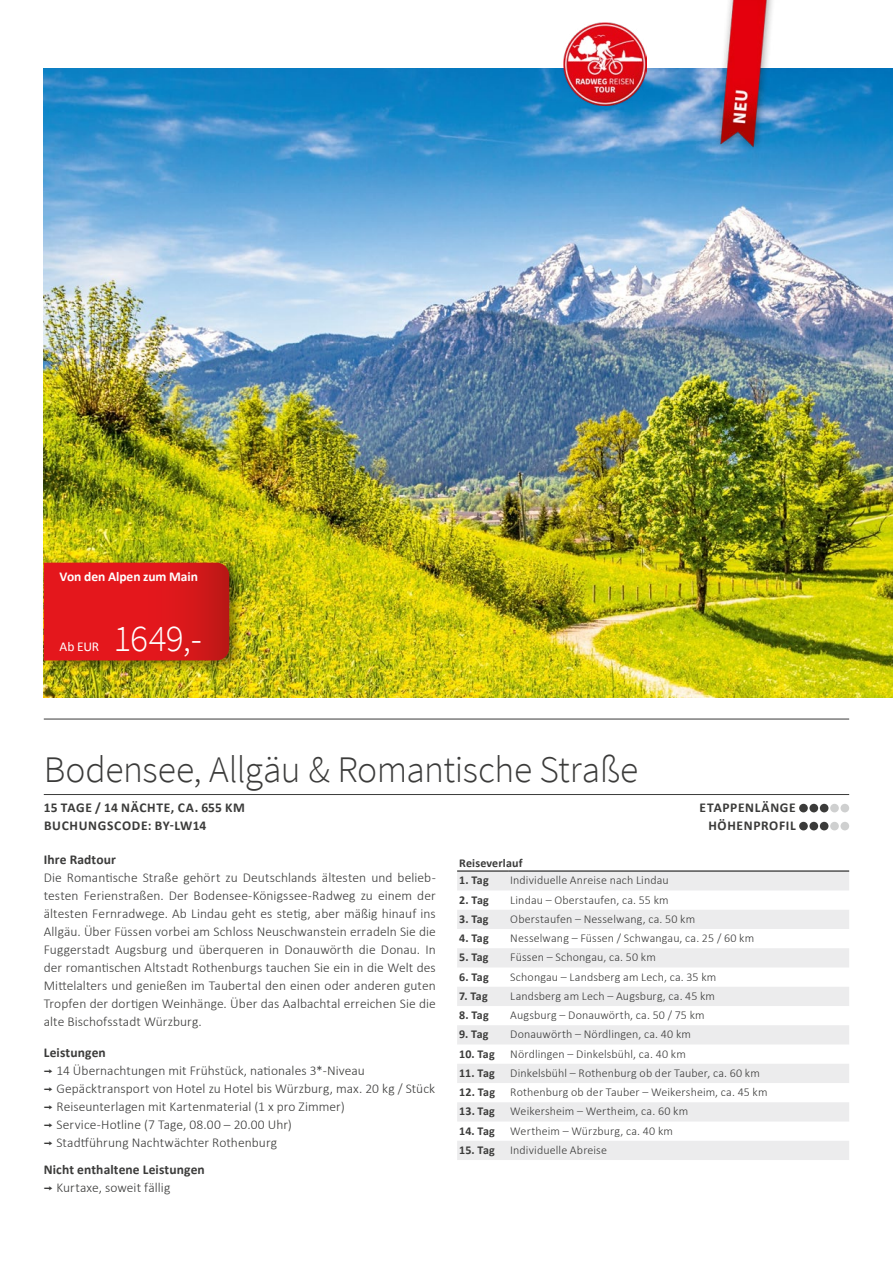
<style>
.page{position:relative;width:893px;height:1263px;background:#fff}
.page>*{position:absolute;margin:0;border:0;box-sizing:border-box;transform-origin:0 0}
.t1{font:300 37.5px "Source Sans Pro";letter-spacing:-.01em;color:#3b3b3a}
.t2{font:300 37.5px "Source Sans Pro";color:#fff}
.t3{font:300 13.5px/18px "Calibri";letter-spacing:.005em;color:#3b3b3a;text-align:justify}
.t4{font:700 13.5px/18px "Calibri";letter-spacing:.05em;color:#3b3b3a}
.t5{font:700 13.5px/18px "Calibri";letter-spacing:.01em;color:#3b3b3a}
.t6{font:700 13.5px "Calibri";letter-spacing:-.005em;color:#fff}
.t7{font:13.5px "Calibri";color:#fff}
.t8{font:300 12px "Calibri";letter-spacing:.01em;color:#3b3b3a}
.t9{font:700 12px "Calibri";letter-spacing:.01em;color:#3b3b3a}
.s1{font-weight:700}
.s2{font-family:"Interstate";font-weight:400}
.s3{font-weight:300}
</style>
<div class="page">
<img style="left:44px;top:68px;width:849px;height:629px">
<div style="left:40px;top:556px;width:204px;height:116px;background:#000;opacity:.45"></div>
<svg style="left:44px;top:563px;width:185px;height:97px;background:#dc171b"></svg>
<hr style="left:44px;top:794px;width:805px;height:1px;background:#3b3b3a">
<hr style="left:44px;top:719px;width:805px;height:1px;background:#3b3b3a">
<div style="left:799px;top:804px;width:9px;height:8px;background:#3b3b3a;border-radius:50%"></div>
<div style="left:809px;top:804px;width:9px;height:8px;background:#3b3b3a;border-radius:50%"></div>
<div style="left:820px;top:804px;width:8px;height:8px;background:#3b3b3a;border-radius:50%"></div>
<div style="left:830px;top:804px;width:9px;height:8px;background:#cfd0d0;border-radius:50%"></div>
<div style="left:840px;top:804px;width:9px;height:8px;background:#cfd0d0;border-radius:50%"></div>
<div style="left:799px;top:822px;width:9px;height:8px;background:#3b3b3a;border-radius:50%"></div>
<div style="left:809px;top:822px;width:9px;height:8px;background:#3b3b3a;border-radius:50%"></div>
<div style="left:820px;top:822px;width:8px;height:8px;background:#3b3b3a;border-radius:50%"></div>
<div style="left:830px;top:822px;width:9px;height:8px;background:#cfd0d0;border-radius:50%"></div>
<div style="left:840px;top:822px;width:9px;height:8px;background:#cfd0d0;border-radius:50%"></div>
<img style="left:564px;top:23px;width:83px;height:83px">
<img style="left:711px;top:0;width:68px;height:157px">
<svg style="left:457px;top:872px;width:392px;height:288px;fill:#eeeeef"></svg>
<hr style="left:457px;top:871px;width:51px;height:1px;background:#000">
<hr style="left:508px;top:871px;width:341px;height:1px;background:#000">
<p class="t6" style="left:60px;top:567px;width:140px">Von den Alpen zum Main</p>
<p class="t7" style="left:60px;top:637px;width:41px">Ab EUR</p>
<h1 class="t2" style="left:114px;top:616px;width:90px">1649,-</h1>
<h1 class="t1" style="left:44px;top:746px;width:596px">Bodensee, Allgäu &amp; Romantische Straße</h1>
<p class="t4" style="left:44px;top:798px;width:203px">15 TAGE / 14 NÄCHTE, CA. 655 KM<br>BUCHUNGSCODE: BY-LW14</p>
<p class="t4" style="left:700px;top:798px;width:98px;text-align:right">ETAPPENLÄNGE<br>HÖHENPROFIL</p>
<p class="t5" style="left:44px;top:850px;width:74px">Ihre Radtour</p>
<p class="t3" style="left:44px;top:868px;width:394px">Die Romantische Straße gehört zu Deutschlands ältesten und belieb&shy;testen Ferienstraßen. Der Bodensee-Königssee-Radweg zu einem der ältesten Fernradwege. Ab Lindau geht es stetig, aber mäßig hinauf ins Allgäu. Über Füssen vorbei am Schloss Neuschwanstein erradeln Sie die Fuggerstadt Augsburg und überqueren in Donauwörth die Donau. In der romantischen Altstadt Rothenburgs tauchen Sie ein in die Welt des Mittelalters und genießen im Taubertal den einen oder anderen guten Tropfen der dortigen Weinhänge. Über das Aalbachtal erreichen Sie die alte Bischofsstadt Würzburg.</p>
<p class="t3" style="left:44px;top:1043px;width:393px;text-align:left"><span class="s1">Leistungen<br></span><span class="s2">¬</span> 14 Übernachtungen mit Frühstück, nationales 3*-Niveau<br><span class="s2">¬</span> Gepäcktransport von Hotel zu Hotel bis Würzburg, max. 20 kg / Stück <span class="s2">¬</span> Reiseunterlagen mit Kartenmaterial (1 x pro Zimmer)<br><span class="s2">¬</span> Service-Hotline (7 Tage, 08.00 – 20.00 Uhr)<br><span class="s2">¬</span> Stadtführung Nachtwächter Rothenburg</p>
<p class="t5" style="left:44px;top:1160px;width:163px">Nicht enthaltene Leistungen <span class="s2">¬</span> <span class="s3">Kurtaxe, soweit fällig</span></p>
<p class="t9" style="left:459px;top:854px;width:65px">Reiseverlauf</p>
<p class="t9" style="left:459px;top:872px;width:31px">1. Tag</p>
<p class="t8" style="left:510px;top:873px;width:160px">Individuelle Anreise nach Lindau</p>
<p class="t9" style="left:459px;top:891px;width:31px">2. Tag</p>
<p class="t8" style="left:510px;top:892px;width:160px">Lindau – Oberstaufen, ca. 55 km</p>
<p class="t9" style="left:459px;top:910px;width:31px">3. Tag</p>
<p class="t8" style="left:510px;top:911px;width:186px">Oberstaufen – Nesselwang, ca. 50 km</p>
<p class="t9" style="left:459px;top:930px;width:31px">4. Tag</p>
<p class="t8" style="left:510px;top:931px;width:245px">Nesselwang – Füssen / Schwangau, ca. 25 / 60 km</p>
<p class="t9" style="left:459px;top:949px;width:31px">5. Tag</p>
<p class="t8" style="left:510px;top:950px;width:147px">Füssen – Schongau, ca. 50 km</p>
<p class="t9" style="left:459px;top:968px;width:31px">6. Tag</p>
<p class="t8" style="left:510px;top:969px;width:208px">Schongau – Landsberg am Lech, ca. 35 km</p>
<p class="t9" style="left:459px;top:987px;width:30px">7. Tag</p>
<p class="t8" style="left:510px;top:988px;width:206px">Landsberg am Lech – Augsburg, ca. 45 km</p>
<p class="t9" style="left:459px;top:1007px;width:31px">8. Tag</p>
<p class="t8" style="left:510px;top:1008px;width:196px">Augsburg – Donauwörth, ca. 50 / 75 km</p>
<p class="t9" style="left:459px;top:1026px;width:31px">9. Tag</p>
<p class="t8" style="left:510px;top:1027px;width:182px">Donauwörth – Nördlingen, ca. 40 km</p>
<p class="t9" style="left:459px;top:1045px;width:37px">10. Tag</p>
<p class="t8" style="left:510px;top:1046px;width:177px">Nördlingen – Dinkelsbühl, ca. 40 km</p>
<p class="t9" style="left:459px;top:1064px;width:37px">11. Tag</p>
<p class="t8" style="left:510px;top:1065px;width:251px">Dinkelsbühl – Rothenburg ob der Tauber, ca. 60 km</p>
<p class="t9" style="left:459px;top:1084px;width:37px">12. Tag</p>
<p class="t8" style="left:510px;top:1085px;width:259px">Rothenburg ob der Tauber – Weikersheim, ca. 45 km</p>
<p class="t9" style="left:459px;top:1103px;width:37px">13. Tag</p>
<p class="t8" style="left:510px;top:1104px;width:179px">Weikersheim – Wertheim, ca. 60 km</p>
<p class="t9" style="left:459px;top:1122px;width:37px">14. Tag</p>
<p class="t8" style="left:510px;top:1123px;width:164px">Wertheim – Würzburg, ca. 40 km</p>
<p class="t9" style="left:459px;top:1141px;width:37px">15. Tag</p>
<p class="t8" style="left:510px;top:1142px;width:98px">Individuelle Abreise</p>
</div>
